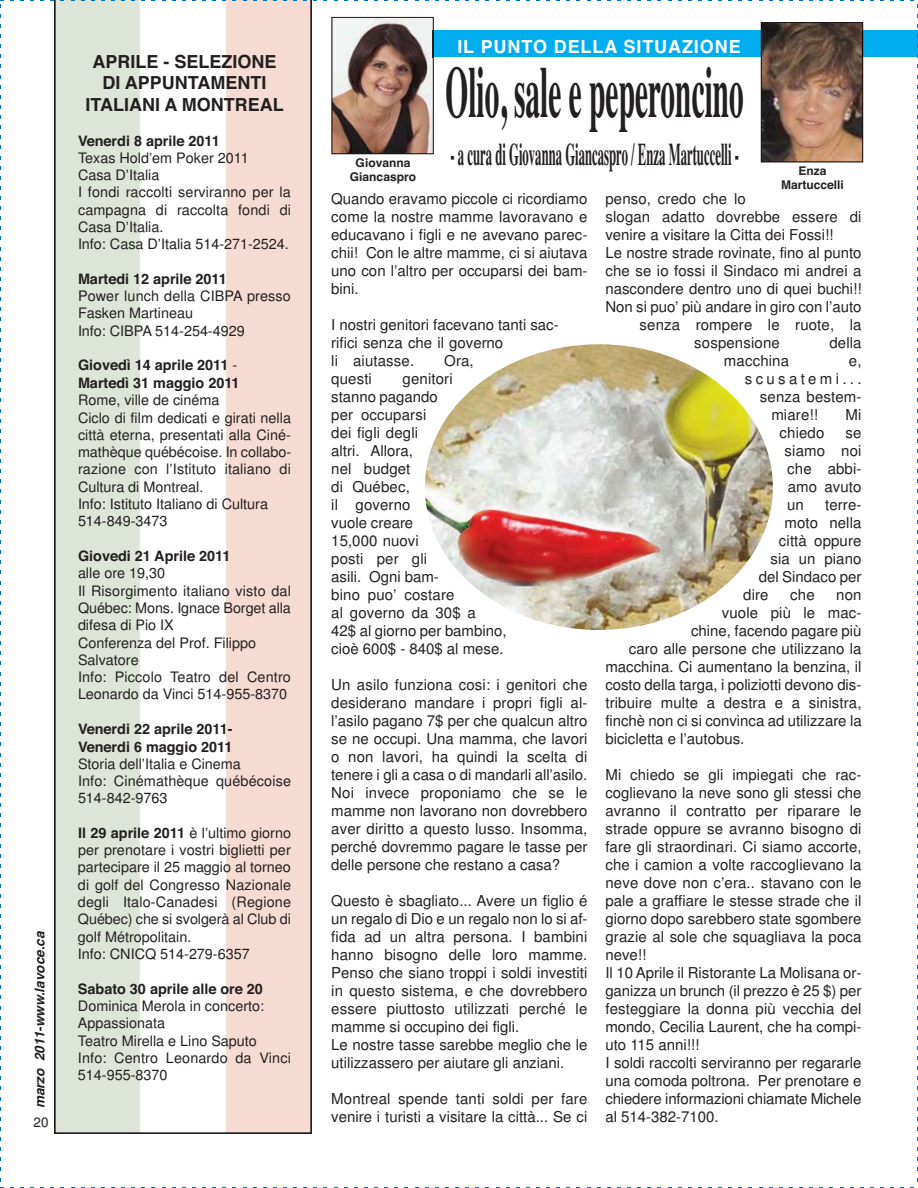
<style>
.page{position:relative;width:918px;height:1188px;background:#fff}
.page>*{position:absolute;margin:0;border:0;box-sizing:border-box;transform-origin:0 0}
.t1{font:700 72.75px "Times";color:#231f20;scale:.4 1}
.t2{font:700 31.5px "Times";color:#231f20;scale:.4 1}
.t3{font:700 18px/21.6px "Helvetica";color:#231f20;text-align:center}
.t4{font:700 18px "Helvetica";letter-spacing:.05em;color:#fff}
.t5{font:15px/18px "Helvetica";color:#231f20}
.t6{font:15px "Helvetica";letter-spacing:.22em;color:#231f20}
.t7{font:14.4px/17.2px "Helvetica";color:#231f20}
.t8{font:700 14.4px/17.5px "Helvetica";color:#231f20}
.t9{font:italic 700 13.5px "Helvetica";color:#231f20}
.t10{font:13.5px "Helvetica";color:#231f20}
.t11{font:700 12px/14.4px "Helvetica";color:#231f20;text-align:center}
.s1{font-weight:400}
.s2{font-weight:700}
</style>
<div class="page">
<div style="left:332px;top:30px;width:586px;height:27px;background:#00aeef"></div>
<img style="left:425px;top:345px;width:348px;height:285px;border-radius:50%">
<img style="left:763px;top:30px;width:98px;height:27px">
<img style="left:55px;top:0;width:256px;height:1133px">
<img style="left:332px;top:17px;width:101px;height:137px">
<img style="left:761px;top:23px;width:102px;height:7px">
<svg style="left:862px;top:30px;width:1px;height:27px"></svg>
<svg style="left:761px;top:30px;width:1px;height:27px"></svg>
<svg style="left:433px;top:30px;width:1px;height:28px"></svg>
<img style="left:761px;top:57px;width:102px;height:105px">
<p class="t9" style="left:35px;top:1108px;width:179px;rotate:-90deg">marzo 2011-www.lavoce.ca</p>
<p class="t10" style="left:34px;top:1118px;width:16px">20</p>
<p class="t3" style="left:85px;top:52px;width:200px">APRILE - SELEZIONE<br>DI APPUNTAMENTI<br>ITALIANI A MONTREAL</p>
<p class="t8" style="left:78px;top:133px;width:143px">Venerdi 8 aprile 2011</p>
<p class="t7" style="left:78px;top:150px;width:215px">Texas Hold’em Poker 2011<br>Casa D’Italia<br>I fondi raccolti serviranno per la campagna di raccolta fondi di<br>Casa D’Italia.<br>Info: Casa D’Italia 514-271-2524.</p>
<p class="t8" style="left:78px;top:272px;width:150px">Martedi 12 aprile 2011</p>
<p class="t7" style="left:78px;top:289px;width:214px">Power lunch della CIBPA presso<br>Fasken Martineau<br>Info: CIBPA 514-254-4929</p>
<p class="t8" style="left:78px;top:358px;width:163px">Giovedì 14 aprile 2011 <span class="s1">-<br></span>Martedì 31 maggio 2011</p>
<p class="t7" style="left:78px;top:393px;width:215px">Rome, ville de cinéma<br>Ciclo di film dedicati e girati nella città eterna, presentati alla Ciné&shy;mathèque québécoise. In collabo&shy;razione con l’Istituto italiano di<br>Cultura di Montreal.<br>Info: Istituto Italiano di Cultura<br>514-849-3473</p>
<p class="t8" style="left:78px;top:549px;width:154px">Giovedi 21 Aprile 2011</p>
<p class="t7" style="left:78px;top:566px;width:214px">alle ore 19,30<br>Il Risorgimento italiano visto dal<br>Québec: Mons. Ignace Borget alla difesa di Pio IX<br>Conferenza del Prof. Filippo<br>Salvatore<br>Info: Piccolo Teatro del Centro<br>Leonardo da Vinci 514-955-8370</p>
<p class="t8" style="left:78px;top:722px;width:156px">Venerdi 22 aprile 2011-<br>Venerdi 6 maggio 2011</p>
<p class="t7" style="left:78px;top:756px;width:215px">Storia dell’Italia e Cinema<br>Info: Cinémathèque québécoise<br>514-842-9763</p>
<p class="t7" style="left:78px;top:826px;width:215px"><span class="s2">Il 29 aprile 2011</span> è l’ultimo giorno per prenotare i vostri biglietti per partecipare il 25 maggio al torneo di golf del Congresso Nazionale degli Italo-Canadesi (Regione<br>Québec) che si svolgerà al Club di golf Métropolitain.<br>Info: CNICQ 514-279-6357</p>
<p class="t8" style="left:78px;top:981px;width:186px">Sabato 30 aprile alle ore 20</p>
<p class="t7" style="left:78px;top:999px;width:214px">Dominica Merola in concerto:<br>Appassionata<br>Teatro Mirella e Lino Saputo<br>Info: Centro Leonardo da Vinci<br>514-955-8370</p>
<p class="t4" style="left:457px;top:40px;width:285px">IL PUNTO DELLA SITUAZIONE</p>
<h1 class="t1" style="left:446px;top:66px;width:747px">Olio, sale e peperoncino</h1>
<h2 class="t2" style="left:450px;top:143px;width:723px">- a cura di Giovanna Giancaspro / Enza Martuccelli -</h2>
<p class="t11" style="left:350px;top:156px;width:68px">Giovanna<br>Giancaspro</p>
<p class="t11" style="left:781px;top:165px;width:64px">Enza<br>Martuccelli</p>
<p class="t5" style="left:331px;top:191px;width:258px;text-align:justify">Quando eravamo piccole ci ricordiamo come la nostre mamme lavoravano e educavano i figli e ne avevano parec&shy;chii! Con le altre mamme, ci si aiutava uno con l’altro per occuparsi dei bam&shy;bini.</p>
<p class="t5" style="left:331px;top:317px;width:229px">I nostri genitori facevano tanti sac&shy;rifici senza che il governo<br>li aiutasse.</p>
<p class="t5" style="left:444px;top:353px;width:31px">Ora,</p>
<p class="t5" style="left:331px;top:371px;width:177px;text-indent:71px">genitori<br>stanno pagando<br>per occuparsi<br>dei figli degli<br>altri. Allora,<br>nel budget<br>di Québec,<br>il governo<br>vuole creare<br>15,000 nuovi<br>posti per gli<br>asili. Ogni bam-<br>bino puo’ costare<br>al governo da 30$ a<br>42$ al giorno per bambino, cioè 600$ - 840$ al mese.</p>
<p class="t5" style="left:331px;top:677px;width:258px;text-align:justify">Un asilo funziona cosi: i genitori che desiderano mandare i propri figli al&shy;l’asilo pagano 7$ per che qualcun altro se ne occupi. Una mamma, che lavori o non lavori, ha quindi la scelta di tenere i gli a casa o di mandarli all’asilo.<br>Noi invece proponiamo che se le mamme non lavorano non dovrebbero aver diritto a questo lusso. Insomma, perché dovremmo pagare le tasse per delle persone che restano a casa?</p>
<p class="t5" style="left:331px;top:893px;width:258px">Questo è sbagliato... Avere un figlio é un regalo di Dio e un regalo non lo si af&shy;fida ad un altra persona. I bambini hanno bisogno delle loro mamme.<br>Penso che siano troppi i soldi investiti in questo sistema, e che dovrebbero essere piuttosto utilizzati perché le mamme si occupino dei figli.<br>Le nostre tasse sarebbe meglio che le utilizzassero per aiutare gli anziani.</p>
<p class="t5" style="left:331px;top:1091px;width:258px">Montreal spende tanti soldi per fare venire i turisti a visitare la città... Se ci</p>
<p class="t5" style="left:331px;top:371px;width:42px">questi</p>
<p class="t5" style="left:605px;top:191px;width:142px">penso, credo che lo</p>
<p class="t5" style="left:605px;top:209px;width:258px">slogan adatto dovrebbe essere di</p>
<p class="t5" style="left:605px;top:227px;width:229px">venire a visitare la Citta dei Fossi!!</p>
<p class="t5" style="left:605px;top:245px;width:258px">Le nostre strade rovinate, fino al punto</p>
<p class="t5" style="left:605px;top:263px;width:258px">che se io fossi il Sindaco mi andrei a</p>
<p class="t5" style="left:605px;top:281px;width:258px">nascondere dentro uno di quei buchi!!</p>
<p class="t5" style="left:605px;top:299px;width:258px">Non si puo’ più andare in giro con l’auto</p>
<p class="t5" style="left:640px;top:317px;width:224px">senza rompere le ruote, la</p>
<p class="t5" style="left:694px;top:335px;width:87px">sospensione</p>
<p class="t5" style="left:829px;top:335px;width:34px">della</p>
<p class="t5" style="left:724px;top:353px;width:67px">macchina</p>
<p class="t5" style="left:849px;top:353px;width:14px">e,</p>
<p class="t6" style="left:745px;top:373px;width:118px">scusatemi...</p>
<p class="t5" style="left:760px;top:389px;width:103px">senza bestem-</p>
<p class="t5" style="left:771px;top:407px;width:48px">miare!!</p>
<p class="t5" style="left:846px;top:407px;width:17px">Mi</p>
<p class="t5" style="left:780px;top:425px;width:46px">chiedo</p>
<p class="t5" style="left:785px;top:425px;width:78px;text-align:justify;text-indent:61px">se siamo noi che abbi&shy;amo avuto un</p>
<p class="t5" style="left:825px;top:497px;width:38px">terre-</p>
<p class="t5" style="left:784px;top:515px;width:79px">moto nella</p>
<p class="t5" style="left:779px;top:533px;width:84px">città oppure</p>
<p class="t5" style="left:770px;top:551px;width:93px">sia un piano</p>
<p class="t5" style="left:759px;top:569px;width:104px">del Sindaco per</p>
<p class="t5" style="left:743px;top:587px;width:27px">dire</p>
<p class="t5" style="left:790px;top:587px;width:26px">che</p>
<p class="t5" style="left:836px;top:587px;width:27px">non</p>
<p class="t5" style="left:722px;top:605px;width:141px">vuole più le mac-</p>
<p class="t5" style="left:691px;top:623px;width:172px">chine, facendo pagare più</p>
<p class="t5" style="left:629px;top:641px;width:234px">caro alle persone che utilizzano la</p>
<p class="t5" style="left:605px;top:659px;width:258px">macchina. Ci aumentano la benzina, il</p>
<p class="t5" style="left:605px;top:677px;width:257px">costo della targa, i poliziotti devono dis-</p>
<p class="t5" style="left:605px;top:695px;width:258px">tribuire multe a destra e a sinistra,</p>
<p class="t5" style="left:605px;top:713px;width:258px">finchè non ci si convinca ad utilizzare la</p>
<p class="t5" style="left:605px;top:731px;width:140px">bicicletta e l’autobus.</p>
<p class="t5" style="left:605px;top:767px;width:258px">Mi chiedo se gli impiegati che rac&shy;coglievano la neve sono gli stessi che avranno il contratto per riparare le strade oppure se avranno bisogno di fare gli straordinari. Ci siamo accorte, che i camion a volte raccoglievano la neve dove non c’era.. stavano con le pale a graffiare le stesse strade che il giorno dopo sarebbero state sgombere grazie al sole che squagliava la poca neve!!<br>Il 10 Aprile il Ristorante La Molisana or&shy;ganizza un brunch (il prezzo è 25 $) per festeggiare la donna più vecchia del mondo, Cecilia Laurent, che ha compi&shy;uto 115 anni!!!<br>I soldi raccolti serviranno per regararle una comoda poltrona. Per prenotare e chiedere informazioni chiamate Michele al 514-382-7100.</p>
</div>
